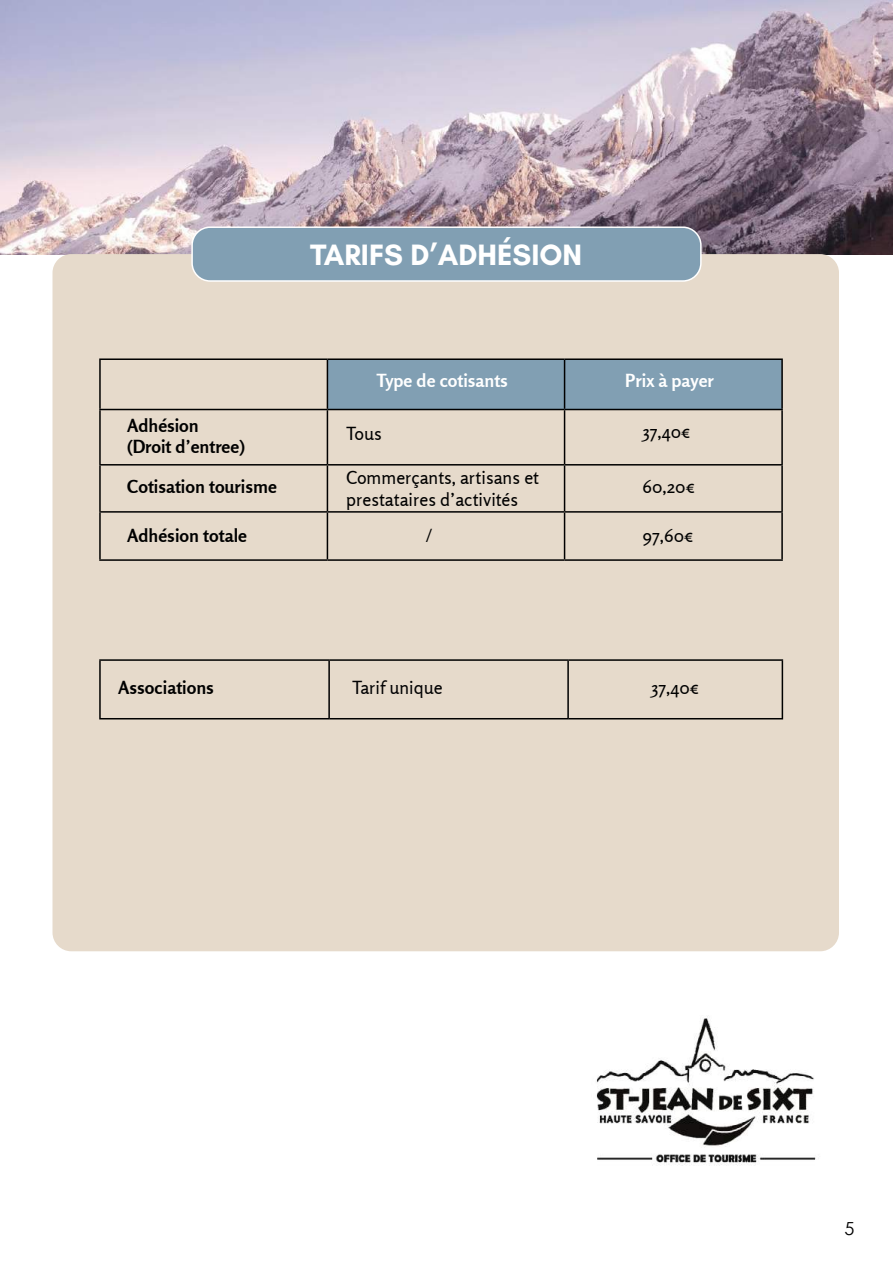
<style>
.page{position:relative;width:893px;height:1263px;background:#fff}
.page>*{position:absolute;margin:0;border:0;box-sizing:border-box;transform-origin:0 0}
.t1{font:700 30px "Glacial Indifference";color:#fff}
.t2{font:18px/21.6px "Rosario";color:#000}
.t3{font:700 18px/21.6px "Rosario";color:#000}
.t4{font:700 18px "Rosario";color:#fff}
.t5{font:18px "Rosario";color:#020203}
.t6{font:18px "Century Gothic";color:#000}
</style>
<div class="page">
<img style="left:0;top:0;width:893px;height:254px">
<div style="left:53px;top:255px;width:785px;height:695px;background:#e6dacb;border-radius:18px"></div>
<div style="left:192px;top:227px;width:509px;height:54px;background:#819fb3;border-radius:18px"></div>
<div style="left:191px;top:226px;width:511px;height:56px;border:2px solid #fff;border-radius:18px"></div>
<img style="left:596px;top:1016px;width:220px;height:150px">
<div style="left:328px;top:360px;width:453px;height:49px;background:#819fb3"></div>
<hr style="left:99px;top:358px;width:228px;height:2px;background:#000">
<hr style="left:99px;top:360px;width:2px;height:49px;background:#000">
<hr style="left:327px;top:358px;width:238px;height:2px;background:#000">
<hr style="left:327px;top:360px;width:1px;height:49px;background:#000">
<hr style="left:565px;top:358px;width:218px;height:2px;background:#000">
<hr style="left:564px;top:360px;width:1px;height:49px;background:#000">
<hr style="left:781px;top:360px;width:2px;height:49px;background:#000">
<hr style="left:99px;top:409px;width:228px;height:1px;background:#000">
<hr style="left:99px;top:410px;width:2px;height:54px;background:#000">
<hr style="left:327px;top:409px;width:238px;height:1px;background:#000">
<hr style="left:327px;top:410px;width:1px;height:54px;background:#000">
<hr style="left:565px;top:409px;width:218px;height:1px;background:#000">
<hr style="left:564px;top:410px;width:1px;height:54px;background:#000">
<hr style="left:781px;top:410px;width:2px;height:54px;background:#000">
<hr style="left:99px;top:464px;width:228px;height:1px;background:#000">
<hr style="left:99px;top:465px;width:2px;height:46px;background:#000">
<hr style="left:327px;top:464px;width:238px;height:1px;background:#000">
<hr style="left:327px;top:465px;width:1px;height:46px;background:#000">
<hr style="left:565px;top:464px;width:218px;height:1px;background:#000">
<hr style="left:564px;top:465px;width:1px;height:46px;background:#000">
<hr style="left:781px;top:465px;width:2px;height:46px;background:#000">
<hr style="left:99px;top:511px;width:228px;height:2px;background:#000">
<hr style="left:99px;top:513px;width:2px;height:46px;background:#000">
<hr style="left:327px;top:511px;width:238px;height:2px;background:#000">
<hr style="left:327px;top:513px;width:1px;height:46px;background:#000">
<hr style="left:565px;top:511px;width:218px;height:2px;background:#000">
<hr style="left:564px;top:513px;width:1px;height:46px;background:#000">
<hr style="left:781px;top:513px;width:2px;height:46px;background:#000">
<hr style="left:99px;top:559px;width:228px;height:2px;background:#000">
<hr style="left:327px;top:559px;width:238px;height:2px;background:#000">
<hr style="left:565px;top:559px;width:218px;height:2px;background:#000">
<hr style="left:99px;top:659px;width:230px;height:2px;background:#000">
<hr style="left:99px;top:661px;width:2px;height:57px;background:#000">
<hr style="left:329px;top:659px;width:239px;height:2px;background:#000">
<hr style="left:328px;top:661px;width:2px;height:57px;background:#000">
<hr style="left:568px;top:659px;width:215px;height:2px;background:#000">
<hr style="left:567px;top:661px;width:2px;height:57px;background:#000">
<hr style="left:782px;top:661px;width:1px;height:57px;background:#000">
<hr style="left:99px;top:718px;width:230px;height:1px;background:#000">
<hr style="left:329px;top:718px;width:239px;height:1px;background:#000">
<hr style="left:568px;top:718px;width:215px;height:1px;background:#000">
<h1 class="t1" style="left:310px;top:237px;width:274px">TARIFS D’ADHÉSION</h1>
<p class="t3" style="left:127px;top:414px;width:119px">Adhésion (Droit d’entree)</p>
<p class="t3" style="left:127px;top:476px;width:151px">Cotisation tourisme</p>
<p class="t3" style="left:127px;top:524px;width:122px">Adhésion totale</p>
<p class="t4" style="left:376px;top:370px;width:133px">Type de cotisants</p>
<p class="t4" style="left:625px;top:370px;width:90px">Prix à payer</p>
<p class="t2" style="left:346px;top:423px;width:37px">Tous</p>
<p class="t2" style="left:346px;top:467px;width:194px">Commerçants, artisans et prestataires d’activités</p>
<p class="t2" style="left:426px;top:524px;width:7px">/</p>
<p class="t2" style="left:642px;top:421px;width:50px">37,40€</p>
<p class="t2" style="left:642px;top:476px;width:54px">60,20€</p>
<p class="t2" style="left:642px;top:524px;width:53px">97,60€</p>
<p class="t3" style="left:118px;top:677px;width:97px">Associations</p>
<p class="t5" style="left:352px;top:677px;width:92px">Tarif unique</p>
<p class="t2" style="left:651px;top:677px;width:50px">37,40€</p>
<p class="t6" style="left:845px;top:1216px;width:11px">5</p>
</div>
